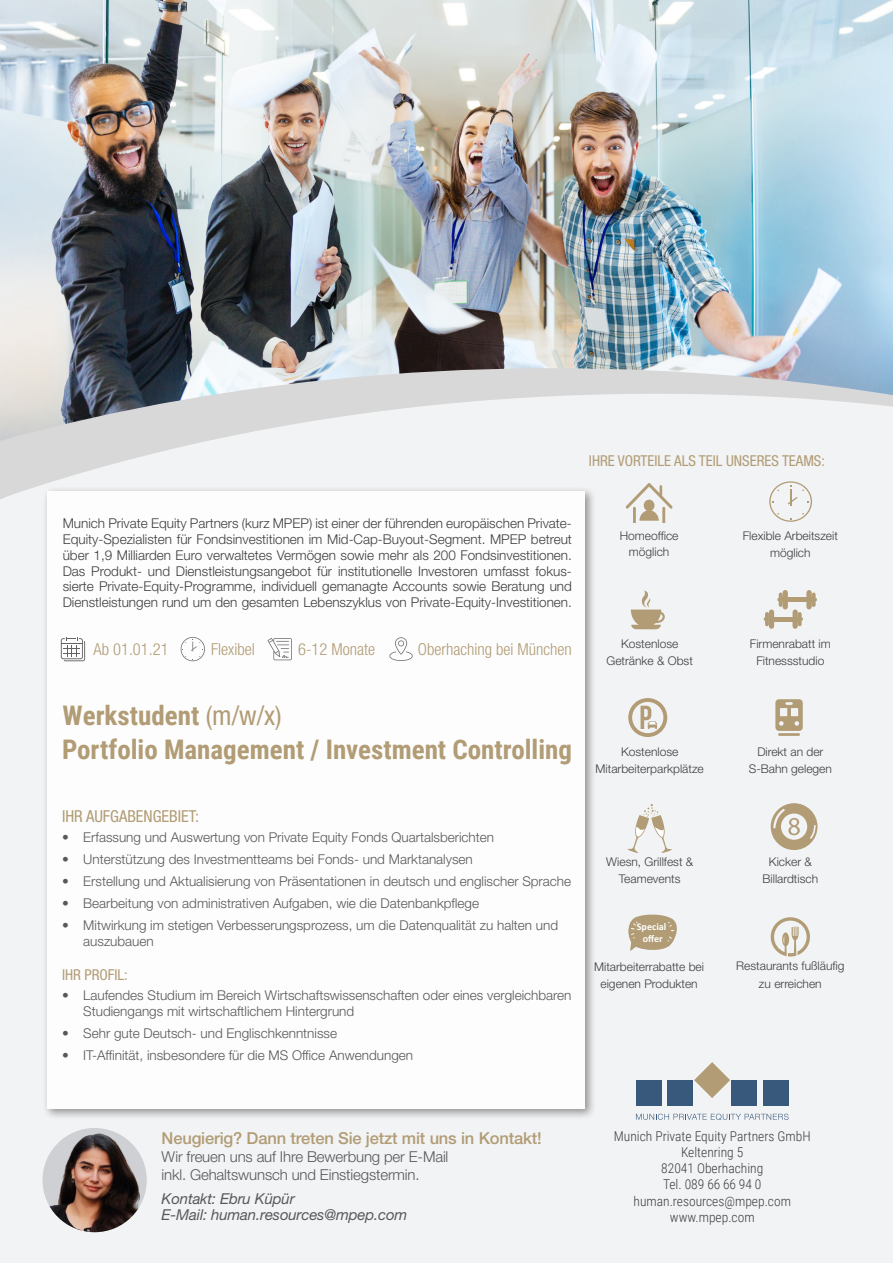
<style>
.page{position:relative;width:893px;height:1263px;background:#fff}
.page>*{position:absolute;margin:0;border:0;box-sizing:border-box;transform-origin:0 0}
.t1{font:700 27px "Roboto Condensed";color:#b19c75}
.t2{font:300 condensed 16.5px "Helvetica Neue LT Pro";color:#b19c75}
.t3{font:500 16.5px "Helvetica Neue LT Pro";letter-spacing:-.01em;color:#b19c75}
.t4{font:condensed 16.5px "Helvetica Neue LT Pro";color:#b19c75}
.t5{font:300 15px "Helvetica Neue LT Pro";letter-spacing:-.01em;color:#57585a}
.t6{font:italic 15px "Helvetica Neue LT Pro";letter-spacing:-.01em;color:#57585a}
.t7{font:condensed 15px "Helvetica Neue LT Pro";color:#b19c75}
.t8{font:300 13.5px/15.8px "Helvetica Neue LT Pro";color:#57585a}
.t9{font:300 13.5px/15.8px "Helvetica Neue LT Pro";color:#3e3e3f;text-align:justify}
.t10{font:300 13.5px "Roboto Condensed";color:#3e3e3f}
.t11{font:300 12px "Helvetica Neue LT Pro";color:#3e3e3f}
.t12{font:700 10.2px/12.1px "Calibri";color:#fff;text-align:center}
.s1{font-family:"Helvetica Neue LT Pro";font-weight:400;font-stretch:condensed}
</style>
<div class="page">
<img style="left:0;top:0;width:893px;height:367px">
<div style="left:0;top:581px;width:893px;height:682px;background:#f2f3f4"></div>
<svg style="left:0;top:367px;width:893px;height:214px;fill:#f2f3f4"></svg>
<div style="left:42px;top:486px;width:555px;height:634px;background:#231f20;opacity:.5"></div>
<div style="left:48px;top:491px;width:537px;height:618px;background:#fff"></div>
<img style="left:43px;top:1129px;width:104px;height:103px">
<hr style="left:769px;top:617px;width:29px;height:4px;background:#b19c75">
<div style="left:769px;top:609px;width:5px;height:20px;background:#b19c75;border-radius:3px"></div>
<hr style="left:765px;top:612px;width:4px;height:14px;background:#b19c75;border-radius:2px">
<div style="left:792px;top:609px;width:6px;height:20px;background:#b19c75;border-radius:3px"></div>
<svg style="left:798px;top:612px;width:4px;height:14px"></svg>
<div style="left:783px;top:597px;width:29px;height:5px;background:#b19c75"></div>
<div style="left:783px;top:590px;width:5px;height:19px;background:#b19c75;border-radius:3px"></div>
<svg style="left:779px;top:593px;width:4px;height:14px"></svg>
<div style="left:806px;top:590px;width:6px;height:19px;background:#b19c75;border-radius:3px"></div>
<svg style="left:812px;top:593px;width:4px;height:14px"></svg>
<svg style="left:631px;top:590px;width:34px;height:39px"></svg>
<svg style="left:628px;top:698px;width:39px;height:39px"></svg>
<svg style="left:775px;top:699px;width:28px;height:32px"></svg>
<hr style="left:778px;top:733px;width:22px;height:3px;background:#b19c75">
<svg style="left:628px;top:804px;width:44px;height:48px"></svg>
<svg style="left:771px;top:803px;width:46px;height:47px"></svg>
<svg style="left:771px;top:917px;width:39px;height:39px"></svg>
<svg style="left:629px;top:914px;width:48px;height:37px"></svg>
<svg style="left:769px;top:481px;width:43px;height:41px"></svg>
<svg style="left:61px;top:637px;width:24px;height:24px"></svg>
<svg style="left:181px;top:637px;width:24px;height:24px"></svg>
<svg style="left:267px;top:638px;width:25px;height:22px"></svg>
<svg style="left:389px;top:637px;width:24px;height:24px"></svg>
<svg style="left:636px;top:1114px;width:153px;height:6px"></svg>
<div style="left:636px;top:1080px;width:25px;height:25px;background:#38587c"></div>
<div style="left:668px;top:1080px;width:25px;height:25px;background:#38587c"></div>
<div style="left:731px;top:1080px;width:26px;height:25px;background:#38587c"></div>
<div style="left:763px;top:1080px;width:25px;height:25px;background:#38587c"></div>
<svg style="left:694px;top:1062px;width:36px;height:36px"></svg>
<svg style="left:626px;top:483px;width:46px;height:39px"></svg>
<p class="t7" style="left:589px;top:452px;width:238px">IHRE VORTEILE ALS TEIL UNSERES TEAMS:</p>
<p class="t9" style="left:63px;top:515px;width:511px">Munich Private Equity Partners (kurz MPEP) ist einer der führenden europäischen Private-Equity-Spezialisten für Fondsinvestitionen im Mid-Cap-Buyout-Segment. MPEP betreut über 1,9 Milliarden Euro verwaltetes Vermögen sowie mehr als 200 Fondsinvestitionen.<br>Das Produkt- und Dienstleistungsangebot für institutionelle Investoren umfasst fokus&shy;sierte Private-Equity-Programme, individuell gemanagte Accounts sowie Beratung und Dienstleistungen rund um den gesamten Lebenszyklus von Private-Equity-Investitionen.</p>
<p class="t2" style="left:94px;top:640px;width:76px">Ab 01.01.21</p>
<p class="t2" style="left:211px;top:640px;width:45px">Flexibel</p>
<p class="t2" style="left:298px;top:640px;width:78px">6-12 Monate</p>
<p class="t2" style="left:418px;top:640px;width:155px">Oberhaching bei München</p>
<p class="t1" style="left:62px;top:696px;width:221px">Werkstudent <span class="s1">(m/w/x)</span></p>
<p class="t1" style="left:62px;top:730px;width:512px">Portfolio Management / Investment Controlling</p>
<p class="t4" style="left:62px;top:806px;width:139px">IHR AUFGABENGEBIET:</p>
<p class="t8" style="left:62px;top:829px;width:434px">• Erfassung und Auswertung von Private Equity Fonds Quartalsberichten</p>
<p class="t8" style="left:62px;top:851px;width:412px">• Unterstützung des Investmentteams bei Fonds- und Marktanalysen</p>
<p class="t8" style="left:62px;top:873px;width:511px">• Erstellung und Aktualisierung von Präsentationen in deutsch und englischer Sprache</p>
<p class="t8" style="left:62px;top:895px;width:419px">• Bearbeitung von administrativen Aufgaben, wie die Datenbankpflege</p>
<p class="t8" style="left:83px;top:917px;width:476px;text-indent:-21px">• Mitwirkung im stetigen Verbesserungsprozess, um die Datenqualität zu halten und auszubauen</p>
<p class="t7" style="left:62px;top:966px;width:67px">IHR PROFIL:</p>
<p class="t8" style="left:83px;top:987px;width:490px;text-indent:-21px">• Laufendes Studium im Bereich Wirtschaftswissenschaften oder eines vergleichbaren<br>Studiengangs mit wirtschaftlichem Hintergrund</p>
<p class="t8" style="left:62px;top:1025px;width:277px">• Sehr gute Deutsch- und Englischkenntnisse</p>
<p class="t8" style="left:62px;top:1047px;width:353px">• IT-Affinität, insbesondere für die MS Office Anwendungen</p>
<p class="t11" style="left:620px;top:528px;width:60px">Homeoffice</p>
<p class="t11" style="left:629px;top:544px;width:42px">möglich</p>
<p class="t11" style="left:621px;top:636px;width:59px">Kostenlose</p>
<p class="t11" style="left:606px;top:653px;width:88px">Getränke &amp; Obst</p>
<p class="t11" style="left:621px;top:744px;width:59px">Kostenlose</p>
<p class="t11" style="left:596px;top:761px;width:110px">Mitarbeiterparkplätze</p>
<p class="t11" style="left:606px;top:854px;width:89px">Wiesn, Grillfest &amp;</p>
<p class="t11" style="left:619px;top:871px;width:63px">Teamevents</p>
<p class="t12" style="left:637px;top:920px;width:31px">Special offer</p>
<p class="t11" style="left:594px;top:959px;width:111px">Mitarbeiterrabatte bei</p>
<p class="t11" style="left:600px;top:976px;width:99px">eigenen Produkten</p>
<p class="t11" style="left:743px;top:528px;width:97px">Flexible Arbeitszeit</p>
<p class="t11" style="left:770px;top:545px;width:42px">möglich</p>
<p class="t11" style="left:750px;top:636px;width:82px">Firmenrabatt im</p>
<p class="t11" style="left:756px;top:653px;width:69px">Fitnessstudio</p>
<p class="t11" style="left:757px;top:744px;width:68px">Direkt an der</p>
<p class="t11" style="left:749px;top:761px;width:85px">S-Bahn gelegen</p>
<p class="t11" style="left:769px;top:854px;width:44px">Kicker &amp;</p>
<p class="t11" style="left:762px;top:871px;width:57px">Billardtisch</p>
<p class="t11" style="left:736px;top:959px;width:110px">Restaurants fußläufig</p>
<p class="t11" style="left:759px;top:976px;width:64px">zu erreichen</p>
<p class="t3" style="left:162px;top:1128px;width:382px">Neugierig? Dann treten Sie jetzt mit uns in Kontakt!</p>
<p class="t5" style="left:162px;top:1147px;width:288px">Wir freuen uns auf Ihre Bewerbung per E-Mail</p>
<p class="t5" style="left:162px;top:1165px;width:260px">inkl. Gehaltswunsch und Einstiegstermin.</p>
<p class="t6" style="left:162px;top:1189px;width:135px">Kontakt: Ebru Küpür</p>
<p class="t6" style="left:162px;top:1206px;width:247px">E-Mail: human.resources@mpep.com</p>
<p class="t10" style="left:614px;top:1126px;width:198px">Munich Private Equity Partners GmbH</p>
<p class="t10" style="left:681px;top:1143px;width:64px">Keltenring 5</p>
<p class="t10" style="left:661px;top:1159px;width:103px">82041 Oberhaching</p>
<p class="t10" style="left:663px;top:1175px;width:100px">Tel. 089 66 66 94 0</p>
<p class="t10" style="left:634px;top:1191px;width:159px">human.resources@mpep.com</p>
<p class="t10" style="left:670px;top:1207px;width:86px">www.mpep.com</p>
</div>
